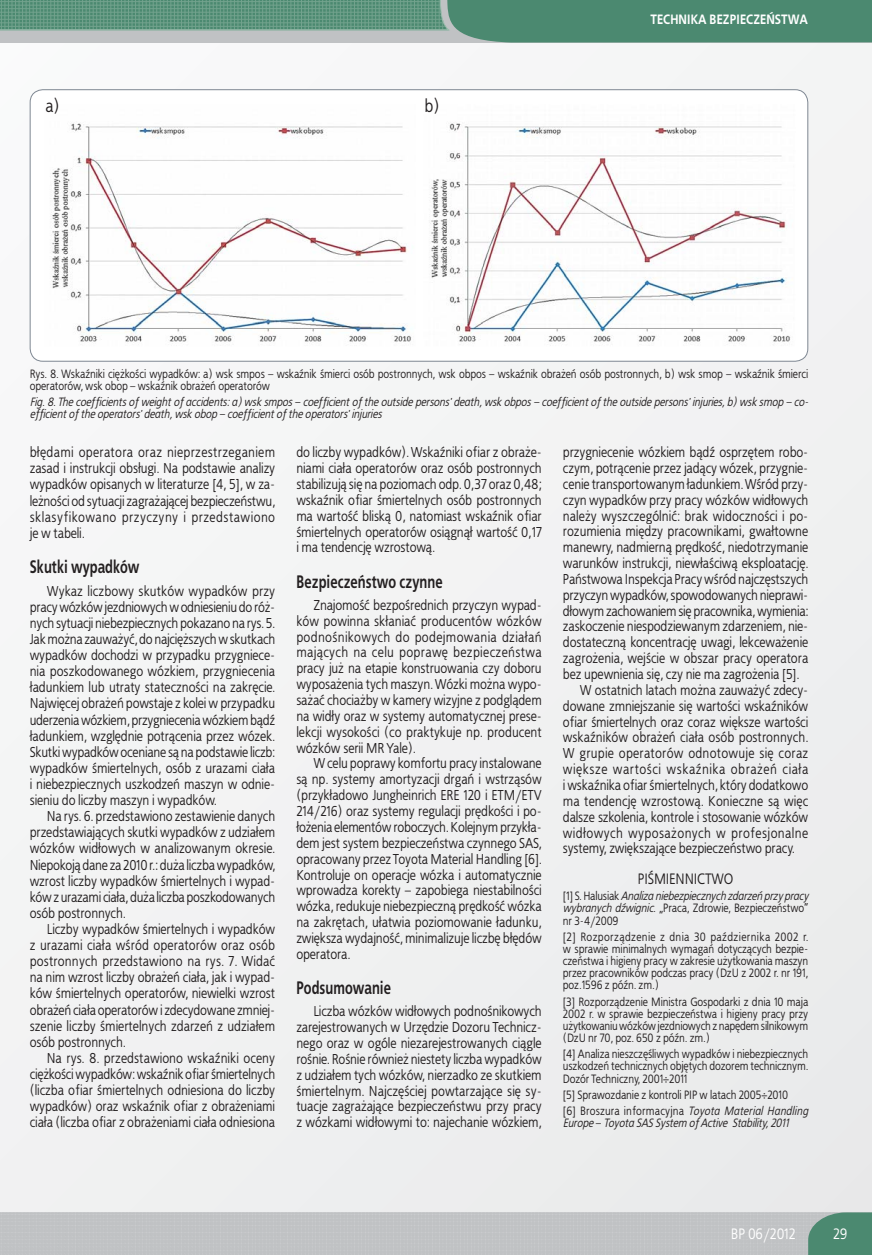
<style>
.page{position:relative;width:872px;height:1255px;background:#fff}
.page>*{position:absolute;margin:0;border:0;box-sizing:border-box;transform-origin:0 0}
.t1{font:700 18px "EFN Bureau";color:#231f20;scale:.85 1}
.t2{font:18px "EFN Bureau";color:#231f20}
.t3{font:15px "EFN Bureau";color:#231f20}
.t4{font:15px "EFN Bureau";color:#fff}
.t5{font:14.25px/16px "EFN Bureau";color:#231f20;text-align:justify}
.t6{font:14.25px "EFN Bureau";letter-spacing:.045em;color:#231f20}
.t7{font:14.25px "EFN Bureau";letter-spacing:.025em;color:#231f20}
.t8{font:14.25px "EFN Bureau";letter-spacing:.035em;color:#231f20}
.t9{font:700 13.5px "EFN Bureau";color:#fff}
.t10{font:12px/12.1px "EFN Bureau";color:#231f20;text-align:justify}
.t11{font:italic 12px/12.1px "EFN Bureau";color:#231f20}
.s1{font-style:normal}
.s2{font-style:italic}
</style>
<div class="page">
<div style="left:0;top:0;width:872px;height:1254px;background:#f1f1f2"></div>
<div style="left:30px;top:90px;width:777px;height:271px;background:#fff;border-radius:13px"></div>
<img style="left:51px;top:123px;width:361px;height:219px">
<img style="left:429px;top:123px;width:362px;height:219px">
<svg style="left:0;top:0;width:872px;height:43px;background:#669783"></svg>
<svg style="left:808px;top:1212px;width:64px;height:42px;background:#568e78"></svg>
<p class="t2" style="left:45px;top:96px;width:16px">a)</p>
<p class="t2" style="left:424px;top:96px;width:17px">b)</p>
<p class="t9" style="left:650px;top:15px;width:159px">TECHNIKA BEZPIECZEÑSTWA</p>
<p class="t10" style="left:30px;top:368px;width:780px">Rys. 8. Wskaźniki ciê¿kości wypadków: a) wsk smpos – wskaźnik śmierci osób postronnych, wsk obpos – wskaźnik obra¿eñ osób postronnych, b) wsk smop – wskaźnik śmierci operatorów, wsk obop – wskaźnik obra¿eñ operatorów</p>
<p class="t11" style="left:30px;top:396px;width:780px">Fig. 8. The coefficients of weight of accidents: a) wsk smpos – coefficient of the outside persons' death, wsk obpos – coefficient of the outside persons' injuries, b) wsk smop – co&shy;efficient of the operators' death, wsk obop – coefficient of the operators' injuries</p>
<p class="t5" style="left:30px;top:444px;width:247px">b³êdami operatora oraz nieprzestrzeganiem zasad i instrukcji obs³ugi. Na podstawie analizy wypadków opisanych w literaturze [4, 5], w za&shy;le¿ności od sytuacji zagra¿aj¹cej bezpieczeñstwu, sklasyfikowano przyczyny i przedstawiono je w tabeli.</p>
<p class="t1" style="left:30px;top:555px;width:131px">Skutki wypadków</p>
<p class="t5" style="left:30px;top:583px;width:247px;text-indent:17px">Wykaz liczbowy skutków wypadków przy pracy wózków jezdniowych w odniesieniu do ró¿- nych sytuacji niebezpiecznych pokazano na rys. 5.<br>Jak mo¿na zauwa¿yæ, do najciê¿szych w skutkach wypadków dochodzi w przypadku przygniece&shy;nia poszkodowanego wózkiem, przygniecenia ³adunkiem lub utraty stateczności na zakrêcie.<br>Najwiêcej obra¿eñ powstaje z kolei w przypadku uderzenia wózkiem, przygniecenia wózkiem b¹dź ³adunkiem, wzglêdnie potr¹cenia przez wózek.<br>Skutki wypadków oceniane s¹ na podstawie liczb: wypadków śmiertelnych, osób z urazami cia³a i niebezpiecznych uszkodzeñ maszyn w odnie&shy;sieniu do liczby maszyn i wypadków.</p>
<p class="t5" style="left:30px;top:808px;width:247px;text-indent:17px">Na rys. 6. przedstawiono zestawienie danych przedstawiaj¹cych skutki wypadków z udzia³em wózków wid³owych w analizowanym okresie.<br>Niepokoj¹ dane za 2010 r.: du¿a liczba wypadków, wzrost liczby wypadków śmiertelnych i wypad&shy;ków z urazami cia³a, du¿a liczba poszkodowanych osób postronnych.</p>
<p class="t5" style="left:30px;top:921px;width:247px;text-indent:17px">Liczby wypadków śmiertelnych i wypadków z urazami cia³a wśród operatorów oraz osób postronnych przedstawiono na rys. 7. Widaæ na nim wzrost liczby obra¿eñ cia³a, jak i wypad&shy;ków śmiertelnych operatorów, niewielki wzrost obra¿eñ cia³a operatorów i zdecydowane zmniej&shy;szenie liczby śmiertelnych zdarzeñ z udzia³em osób postronnych.</p>
<p class="t5" style="left:30px;top:1050px;width:247px;text-indent:17px">Na rys. 8. przedstawiono wskaźniki oceny ciê¿kości wypadków: wskaźnik ofiar śmiertelnych (liczba ofiar śmiertelnych odniesiona do liczby wypadków) oraz wskaźnik ofiar z obra¿eniami cia³a (liczba ofiar z obra¿eniami cia³a odniesiona</p>
<p class="t5" style="left:296px;top:444px;width:247px">do liczby wypadków). Wskaźniki ofiar z obra¿e&shy;niami cia³a operatorów oraz osób postronnych stabilizuj¹ siê na poziomach odp. 0,37 oraz 0,48; wskaźnik ofiar śmiertelnych osób postronnych ma wartośæ blisk¹ 0, natomiast wskaźnik ofiar śmiertelnych operatorów osi¹gn¹³ wartośæ 0,17 i ma tendencjê wzrostow¹.</p>
<p class="t1" style="left:296px;top:570px;width:174px">Bezpieczeñstwo czynne</p>
<p class="t5" style="left:296px;top:597px;width:247px;text-indent:17px">Znajomośæ bezpośrednich przyczyn wypad&shy;ków powinna sk³aniaæ producentów wózków podnośnikowych do podejmowania dzia³añ maj¹cych na celu poprawê bezpieczeñstwa pracy ju¿ na etapie konstruowania czy doboru wyposa¿enia tych maszyn. Wózki mo¿na wypo&shy;sa¿aæ chocia¿by w kamery wizyjne z podgl¹dem na wid³y oraz w systemy automatycznej prese&shy;lekcji wysokości (co praktykuje np. producent wózków serii MR Yale).</p>
<p class="t5" style="left:296px;top:756px;width:247px;text-indent:17px">W celu poprawy komfortu pracy instalowane s¹ np. systemy amortyzacji drgañ i wstrz¹sów (przyk³adowo Jungheinrich ERE 120 i ETM/ETV 214/216) oraz systemy regulacji prêdkości i po-³o¿enia elementów roboczych. Kolejnym przyk³a&shy;dem jest system bezpieczeñstwa czynnego SAS, opracowany przez Toyota Material Handling [6].<br>Kontroluje on operacje wózka i automatycznie wprowadza korekty – zapobiega niestabilności wózka, redukuje niebezpieczn¹ prêdkośæ wózka na zakrêtach, u³atwia poziomowanie ³adunku, zwiêksza wydajnośæ, minimalizuje liczbê b³êdów operatora.</p>
<p class="t1" style="left:296px;top:976px;width:113px">Podsumowanie</p>
<p class="t5" style="left:296px;top:1003px;width:247px;text-indent:17px">Liczba wózków wid³owych podnośnikowych zarejestrowanych w Urzêdzie Dozoru Technicz&shy;nego oraz w ogóle niezarejestrowanych ci¹gle rośnie. Rośnie równie¿ niestety liczba wypadków z udzia³em tych wózków, nierzadko ze skutkiem śmiertelnym. Najczêściej powtarzaj¹ce siê sy&shy;tuacje zagra¿aj¹ce bezpieczeñstwu przy pracy z wózkami wid³owymi to: najechanie wózkiem,</p>
<p class="t5" style="left:563px;top:444px;width:247px">przygniecenie wózkiem b¹dź osprzêtem robo-</p>
<p class="t5" style="left:563px;top:460px;width:247px">czym, potr¹cenie przez jad¹cy wózek, przygnie-</p>
<p class="t5" style="left:563px;top:476px;width:247px">cenie transportowanym ³adunkiem. Wśród przy-</p>
<p class="t5" style="left:563px;top:492px;width:247px">czyn wypadków przy pracy wózków wid³owych</p>
<p class="t5" style="left:563px;top:508px;width:247px">nale¿y wyszczególniæ: brak widoczności i po-</p>
<p class="t5" style="left:563px;top:524px;width:247px">rozumienia miêdzy pracownikami, gwa³towne</p>
<p class="t5" style="left:563px;top:539px;width:247px">manewry, nadmiern¹ prêdkośæ, niedotrzymanie</p>
<p class="t5" style="left:563px;top:555px;width:247px">warunków instrukcji, niew³aściw¹ eksploatacjê.</p>
<p class="t5" style="left:563px;top:571px;width:247px">Pañstwowa Inspekcja Pracy wśród najczêstszych</p>
<p class="t5" style="left:563px;top:587px;width:247px">przyczyn wypadków, spowodowanych nieprawi-</p>
<p class="t5" style="left:563px;top:603px;width:247px">d³owym zachowaniem siê pracownika, wymienia:</p>
<p class="t5" style="left:563px;top:619px;width:247px">zaskoczenie niespodziewanym zdarzeniem, nie-</p>
<p class="t5" style="left:563px;top:634px;width:247px">dostateczn¹ koncentracjê uwagi, lekcewa¿enie</p>
<p class="t5" style="left:563px;top:650px;width:247px">zagro¿enia, wejście w obszar pracy operatora</p>
<p class="t5" style="left:563px;top:666px;width:238px">bez upewnienia siê, czy nie ma zagro¿enia [5].</p>
<p class="t5" style="left:580px;top:682px;width:230px">W ostatnich latach mo¿na zauwa¿yæ zdecy-</p>
<p class="t5" style="left:563px;top:698px;width:247px">dowane zmniejszanie siê wartości wskaźników</p>
<p class="t5" style="left:563px;top:714px;width:247px">ofiar śmiertelnych oraz coraz wiêksze wartości</p>
<p class="t5" style="left:563px;top:729px;width:247px">wskaźników obra¿eñ cia³a osób postronnych.</p>
<p class="t7" style="left:563px;top:745px;width:247px">W grupie operatorów odnotowuje siê coraz</p>
<p class="t6" style="left:563px;top:761px;width:247px">wiêksze wartości wskaźnika obra¿eñ cia³a</p>
<p class="t5" style="left:563px;top:777px;width:247px">i wskaźnika ofiar śmiertelnych, który dodatkowo</p>
<p class="t5" style="left:563px;top:793px;width:247px">ma tendencjê wzrostow¹. Konieczne s¹ wiêc</p>
<p class="t5" style="left:563px;top:809px;width:247px">dalsze szkolenia, kontrole i stosowanie wózków</p>
<p class="t8" style="left:563px;top:824px;width:247px">wid³owych wyposa¿onych w profesjonalne</p>
<p class="t5" style="left:563px;top:840px;width:234px">systemy, zwiêkszaj¹ce bezpieczeñstwo pracy.</p>
<p class="t3" style="left:638px;top:870px;width:97px">PIŚMIENNICTWO</p>
<p class="t11" style="left:563px;top:890px;width:247px;text-align:justify"><span class="s1">[1] S. Halusiak</span> Analiza niebezpiecznych zdarzeñ przy pracy wybranych dźwignic. <span class="s1">„Praca, Zdrowie, Bezpieczeñstwo” nr 3-4/2009</span></p>
<p class="t10" style="left:563px;top:930px;width:247px">[2] Rozporz¹dzenie z dnia 30 października 2002 r. w sprawie minimalnych wymagañ dotycz¹cych bezpie&shy;czeñstwa i higieny pracy w zakresie u¿ytkowania maszyn przez pracowników podczas pracy (DzU z 2002 r. nr 191, poz.1596 z późn. zm.)</p>
<p class="t10" style="left:563px;top:995px;width:247px">[3] Rozporz¹dzenie Ministra Gospodarki z dnia 10 maja 2002 r. w sprawie bezpieczeñstwa i higieny pracy przy u¿ytkowaniu wózków jezdniowych z napêdem silnikowym (DzU nr 70, poz. 650 z późn. zm.)</p>
<p class="t10" style="left:563px;top:1048px;width:247px">[4] Analiza nieszczêśliwych wypadków i niebezpiecznych uszkodzeñ technicznych objêtych dozorem technicznym.<br>Dozór Techniczny, 2001÷2011</p>
<p class="t10" style="left:563px;top:1086px;width:247px;line-height:16.4px">[5] Sprawozdanie z kontroli PIP w latach 2005÷2010<br>[6] Broszura informacyjna <span class="s2">Toyota Material Handling</span></p>
<p class="t11" style="left:563px;top:1117px;width:227px">Europe <span class="s1">–</span> Toyota SAS System of Active Stability, 2011</p>
<p class="t4" style="left:731px;top:1225px;width:66px">BP 06/2012</p>
<p class="t4" style="left:833px;top:1225px;width:16px">29</p>
</div>
